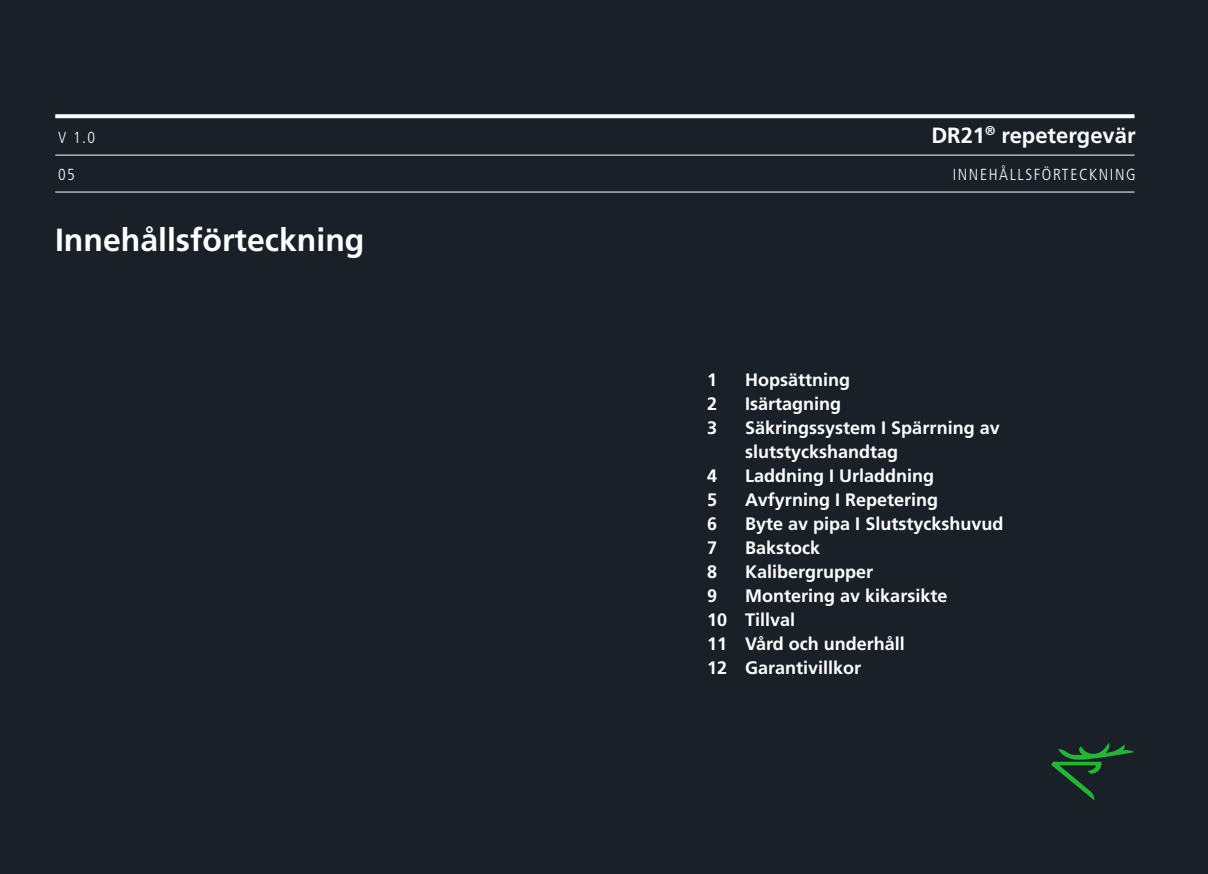
<style>
.page{position:relative;width:1208px;height:874px;background:#fff}
.page>*{position:absolute;margin:0;border:0;box-sizing:border-box;transform-origin:0 0}
.t1{font:700 32px "Frutiger LT Pro";color:#fff}
.t2{font:700 22px "Frutiger LT Pro";color:#fff}
.t3{font:700 18px/24px "Frutiger LT Pro";color:#fff}
.t4{font:300 condensed 16px "Frutiger LT Pro";letter-spacing:.1em;color:#fff}
</style>
<div class="page">
<div style="left:0;top:0;width:1208px;height:873px;background:#1a2027"></div>
<svg style="left:55px;top:114px;width:1079px;height:4px;background:#f2f2f3"></svg>
<hr style="left:55px;top:154px;width:1079px;height:1px;background:#fff">
<hr style="left:55px;top:191px;width:1079px;height:1px;background:#fff">
<svg style="left:1051px;top:742px;width:83px;height:57px"></svg>
<p class="t4" style="left:58px;top:128px;width:39px">V 1.0</p>
<p class="t2" style="left:931px;top:122px;width:206px">DR21<sup>®</sup> repetergevär</p>
<p class="t4" style="left:58px;top:165px;width:18px">05</p>
<p class="t4" style="left:952px;top:165px;width:147px">INN EHÅLLSFÖRTECKNING</p>
<h1 class="t1" style="left:55px;top:221px;width:311px">Innehållsförteckning</h1>
<p class="t3" style="left:707px;top:367px;width:12px">1</p>
<p class="t3" style="left:745px;top:367px;width:106px">Hopsättning</p>
<p class="t3" style="left:707px;top:391px;width:12px">2</p>
<p class="t3" style="left:745px;top:391px;width:98px">Isärtagning</p>
<p class="t3" style="left:707px;top:415px;width:12px">3</p>
<p class="t3" style="left:745px;top:415px;width:256px">Säkringssystem I Spärrning av slutstyckshandtag</p>
<p class="t3" style="left:707px;top:463px;width:12px">4</p>
<p class="t3" style="left:745px;top:463px;width:191px">Laddning I Urladdning</p>
<p class="t3" style="left:707px;top:487px;width:12px">5</p>
<p class="t3" style="left:745px;top:487px;width:194px">Avfyrning I Repetering</p>
<p class="t3" style="left:707px;top:511px;width:12px">6</p>
<p class="t3" style="left:745px;top:511px;width:260px">Byte av pipa I Slutstyckshuvud</p>
<p class="t3" style="left:707px;top:535px;width:12px">7</p>
<p class="t3" style="left:745px;top:535px;width:77px">Bakstock</p>
<p class="t3" style="left:707px;top:559px;width:12px">8</p>
<p class="t3" style="left:745px;top:559px;width:130px">Kalibergrupper</p>
<p class="t3" style="left:707px;top:583px;width:12px">9</p>
<p class="t3" style="left:707px;top:583px;width:242px;text-indent:38px">Montering av kikarsikte<br>10 Tillval<br>11 Vård och underhåll<br>12 Garantivillkor</p>
</div>
